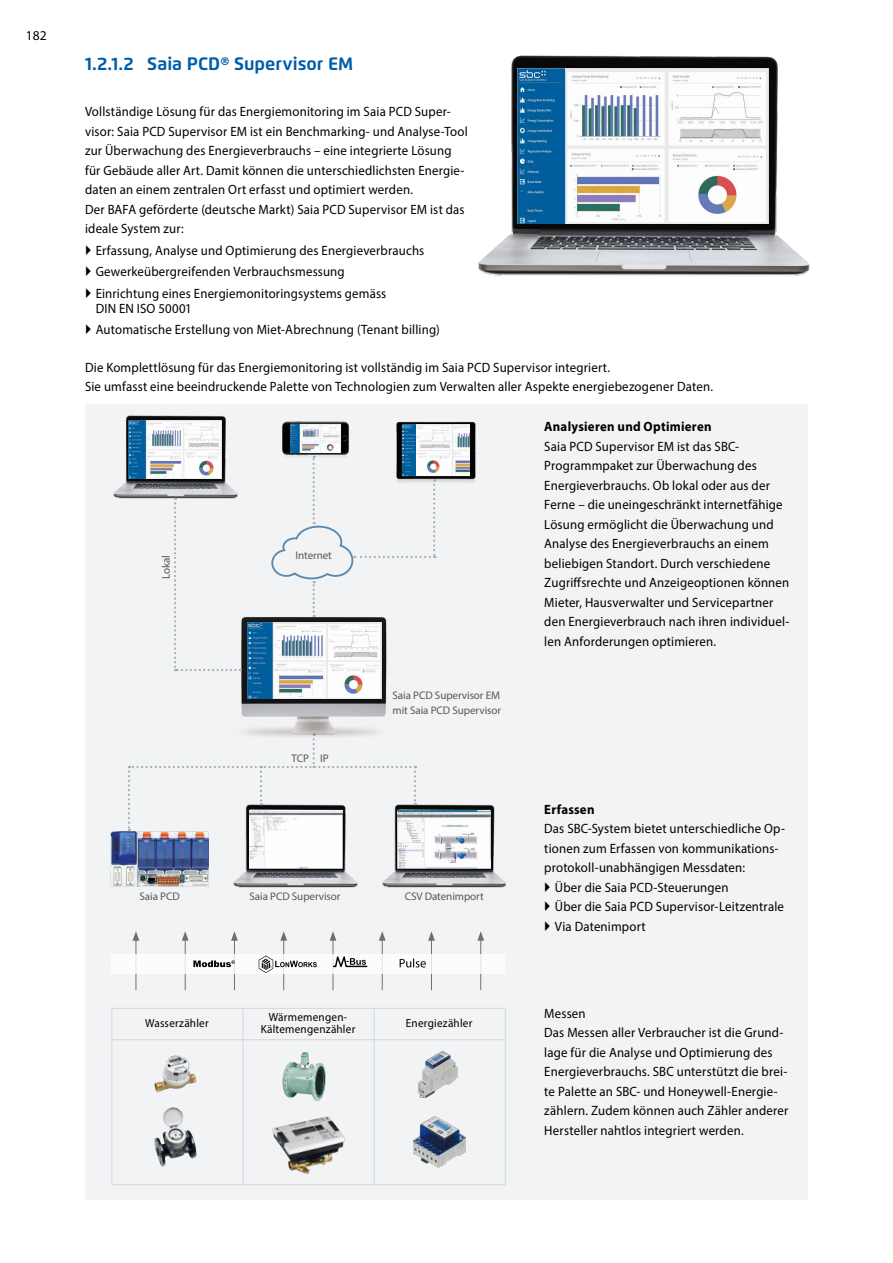
<style>
.page{position:relative;width:893px;height:1263px;background:#fff}
.page>*{position:absolute;margin:0;border:0;box-sizing:border-box;transform-origin:0 0}
.Headline_Flexo_x_x_x{font:700 18px "Flexo";color:#005da9}
.Grundtext__regular_9{font:13.5px/19.5px "Myriad Pro";letter-spacing:.015em;color:#000;scale:.95 1}
.Grundtext__bold__9_1{font:700 13.5px "Myriad Pro";letter-spacing:.02em;color:#000;scale:.95 1}
.Grundtext__regular_9-2{font:13.5px "Myriad Pro";letter-spacing:.015em;color:#000}
.Grundtext__regular_9-3{font:11.7px/12.5px "Myriad Pro";letter-spacing:.02em;color:#000;text-align:center;scale:.95 1}
.t1{font:11.1px/15.3px "Myriad Pro";letter-spacing:-.005em;color:#575756}
</style>
<div class="page">
<img style="left:478px;top:55px;width:332px;height:221px">
<img style="left:518px;top:68px;width:250px;height:156px">
<img style="left:692px;top:172px;width:46px;height:45px">
<div style="left:85px;top:404px;width:723px;height:795px;background:#f2f3f4"></div>
<img style="left:282px;top:421px;width:67px;height:35px">
<img style="left:290px;top:424px;width:51px;height:29px">
<img style="left:396px;top:421px;width:80px;height:74px">
<img style="left:113px;top:415px;width:125px;height:84px">
<img style="left:129px;top:420px;width:93px;height:59px">
<img style="left:192px;top:460px;width:27px;height:16px">
<img style="left:240px;top:617px;width:147px;height:116px">
<svg style="left:271px;top:456px;width:164px;height:161px"></svg>
<svg style="left:174px;top:498px;width:67px;height:173px"></svg>
<hr style="left:136px;top:938px;width:1px;height:52px;background:#706f6f">
<svg style="left:133px;top:931px;width:6px;height:10px"></svg>
<hr style="left:185px;top:938px;width:1px;height:52px;background:#706f6f">
<svg style="left:182px;top:931px;width:7px;height:10px"></svg>
<hr style="left:234px;top:938px;width:1px;height:52px;background:#706f6f">
<svg style="left:231px;top:931px;width:7px;height:10px"></svg>
<hr style="left:283px;top:938px;width:1px;height:52px;background:#706f6f">
<svg style="left:280px;top:931px;width:7px;height:10px"></svg>
<hr style="left:333px;top:938px;width:1px;height:52px;background:#706f6f">
<svg style="left:330px;top:931px;width:6px;height:10px"></svg>
<hr style="left:431px;top:938px;width:1px;height:52px;background:#706f6f">
<svg style="left:428px;top:931px;width:7px;height:10px"></svg>
<hr style="left:480px;top:938px;width:1px;height:52px;background:#706f6f">
<svg style="left:477px;top:931px;width:7px;height:10px"></svg>
<hr style="left:382px;top:938px;width:1px;height:52px;background:#706f6f">
<svg style="left:379px;top:931px;width:7px;height:10px"></svg>
<div style="left:111px;top:954px;width:394px;height:20px;background:#fff"></div>
<svg style="left:259px;top:955px;width:58px;height:18px"></svg>
<svg style="left:193px;top:960px;width:42px;height:7px"></svg>
<svg style="left:333px;top:956px;width:34px;height:11px"></svg>
<svg style="left:400px;top:958px;width:26px;height:9px"></svg>
<img style="left:419px;top:425px;width:51px;height:51px">
<img style="left:402px;top:425px;width:17px;height:51px">
<img style="left:247px;top:622px;width:134px;height:76px">
<img style="left:382px;top:803px;width:124px;height:85px">
<img style="left:398px;top:810px;width:93px;height:58px">
<img style="left:233px;top:831px;width:124px;height:57px">
<img style="left:249px;top:831px;width:94px;height:37px">
<img style="left:111px;top:831px;width:97px;height:56px">
<svg style="left:128px;top:733px;width:288px;height:98px"></svg>
<hr style="left:111px;top:1008px;width:132px;height:1px;background:#d3d7da">
<hr style="left:111px;top:1009px;width:1px;height:30px;background:#d3d7da">
<hr style="left:243px;top:1008px;width:131px;height:1px;background:#d3d7da">
<hr style="left:242px;top:1009px;width:1px;height:30px;background:#d3d7da">
<hr style="left:374px;top:1008px;width:132px;height:1px;background:#d3d7da">
<hr style="left:374px;top:1009px;width:1px;height:30px;background:#d3d7da">
<hr style="left:505px;top:1009px;width:1px;height:30px;background:#d3d7da">
<hr style="left:111px;top:1039px;width:132px;height:1px;background:#d3d7da">
<hr style="left:111px;top:1040px;width:1px;height:144px;background:#d3d7da">
<hr style="left:243px;top:1039px;width:131px;height:1px;background:#d3d7da">
<hr style="left:242px;top:1040px;width:1px;height:144px;background:#d3d7da">
<hr style="left:374px;top:1039px;width:132px;height:1px;background:#d3d7da">
<hr style="left:374px;top:1040px;width:1px;height:144px;background:#d3d7da">
<hr style="left:505px;top:1040px;width:1px;height:144px;background:#d3d7da">
<hr style="left:111px;top:1184px;width:132px;height:1px;background:#d3d7da">
<hr style="left:243px;top:1184px;width:131px;height:1px;background:#d3d7da">
<hr style="left:374px;top:1184px;width:132px;height:1px;background:#d3d7da">
<img style="left:154px;top:1055px;width:42px;height:37px">
<svg style="left:167px;top:1107px;width:6px;height:3px"></svg>
<img style="left:282px;top:1052px;width:44px;height:49px">
<img style="left:272px;top:1116px;width:73px;height:58px">
<img style="left:414px;top:1116px;width:52px;height:51px">
<img style="left:418px;top:1051px;width:40px;height:46px">
<p class="Grundtext__regular_9-2" style="left:26px;top:27px;width:22px">182</p>
<p class="Headline_Flexo_x_x_x" style="left:85px;top:52px;width:270px">1.2.1.2 Saia PCD® Supervisor EM</p>
<p class="Grundtext__regular_9" style="left:85px;top:102px;width:404px">Vollständige Lösung für das Energiemonitoring im Saia PCD Super&shy;visor: Saia PCD Supervisor EM ist ein Benchmarking- und Analyse-Tool zur Überwachung des Energieverbrauchs – eine integrierte Lösung für Gebäude aller Art. Damit können die unterschiedlichsten Energie&shy;daten an einem zentralen Ort erfasst und optimiert werden.<br>Der BAFA geförderte (deutsche Markt) Saia PCD Supervisor EM ist das ideale System zur:</p>
<p class="Grundtext__regular_9" style="left:96px;top:240px;width:347px">Erfassung, Analyse und Optimierung des Energieverbrauchs</p>
<p class="Grundtext__regular_9" style="left:96px;top:262px;width:264px">Gewerkeübergreifenden Verbrauchsmessung</p>
<p class="Grundtext__regular_9" style="left:96px;top:285px;width:307px;line-height:15px">Einrichtung eines Energiemonitoringsystems gemäss<br>DIN EN ISO 50001</p>
<p class="Grundtext__regular_9" style="left:96px;top:319px;width:364px">Automatische Erstellung von Miet-Abrechnung (Tenant billing)</p>
<p class="Grundtext__regular_9" style="left:85px;top:357px;width:662px">Die Komplettlösung für das Energiemonitoring ist vollständig im Saia PCD Supervisor integriert.<br>Sie umfasst eine beeindruckende Palette von Technologien zum Verwalten aller Aspekte energiebezogener Daten.</p>
<p class="t1" style="left:158px;top:579px;width:26px;rotate:-90deg">Lokal</p>
<p class="t1" style="left:295px;top:548px;width:38px">Internet</p>
<p class="t1" style="left:292px;top:750px;width:39px">TCP IP</p>
<p class="t1" style="left:393px;top:687px;width:110px">Saia PCD Supervisor EM mit Saia PCD Supervisor</p>
<p class="t1" style="left:140px;top:889px;width:42px">Saia PCD</p>
<p class="t1" style="left:249px;top:889px;width:93px">Saia PCD Supervisor</p>
<p class="t1" style="left:405px;top:889px;width:81px">CSV Datenimport</p>
<p class="Grundtext__regular_9-3" style="left:145px;top:1017px;width:69px">Wasserzähler</p>
<p class="Grundtext__regular_9-3" style="left:261px;top:1010px;width:101px">Wärmemengen-<br>Kältemengenzähler</p>
<p class="Grundtext__regular_9-3" style="left:406px;top:1017px;width:71px">Energiezähler</p>
<p class="Grundtext__bold__9_1" style="left:544px;top:418px;width:178px">Analysieren und Optimieren</p>
<p class="Grundtext__regular_9" style="left:544px;top:436px;width:259px">Saia PCD Supervisor EM ist das SBC-Programmpaket zur Überwachung des Energieverbrauchs. Ob lokal oder aus der Ferne – die uneingeschränkt internetfähige Lösung ermöglicht die Überwachung und Analyse des Energieverbrauchs an einem beliebigen Standort. Durch verschiedene Zugriffsrechte und Anzeigeoptionen können Mieter, Hausverwalter und Servicepartner den Energieverbrauch nach ihren individuel&shy;len Anforderungen optimieren.</p>
<p class="Grundtext__bold__9_1" style="left:544px;top:800px;width:54px">Erfassen</p>
<p class="Grundtext__regular_9" style="left:544px;top:819px;width:255px">Das SBC-System bietet unterschiedliche Op&shy;tionen zum Erfassen von kommunikations&shy;protokoll-unabhängigen Messdaten:</p>
<p class="Grundtext__regular_9" style="left:555px;top:877px;width:184px">Über die Saia PCD-Steuerungen</p>
<p class="Grundtext__regular_9" style="left:555px;top:897px;width:243px">Über die Saia PCD Supervisor-Leitzentrale</p>
<p class="Grundtext__regular_9" style="left:555px;top:916px;width:97px">Via Datenimport</p>
<p class="Grundtext__regular_9" style="left:544px;top:1003px;width:45px">Messen</p>
<p class="Grundtext__regular_9" style="left:544px;top:1023px;width:258px">Das Messen aller Verbraucher ist die Grund&shy;lage für die Analyse und Optimierung des Energieverbrauchs. SBC unterstützt die brei&shy;te Palette an SBC- und Honeywell-Energie&shy;zählern. Zudem können auch Zähler anderer Hersteller nahtlos integriert werden.</p>
</div>
